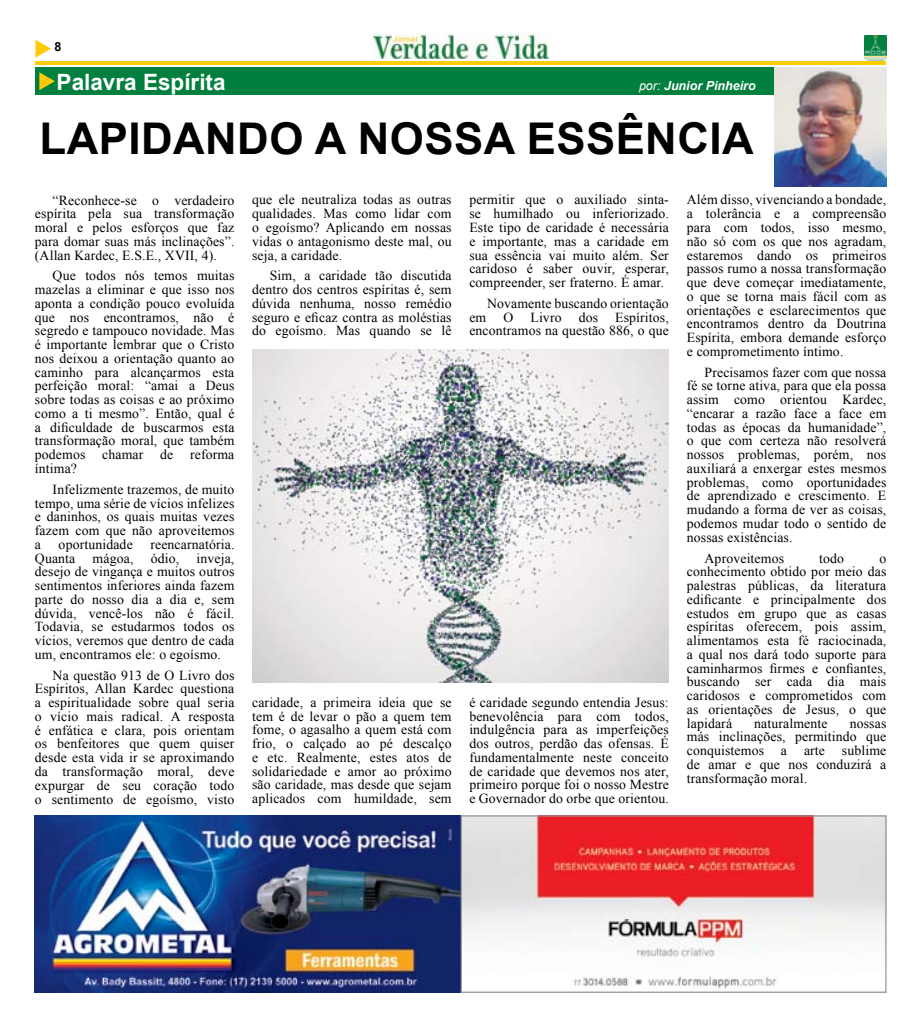
<style>
.page{position:relative;width:922px;height:1028px;background:#fff}
.page>*{position:absolute;margin:0;border:0;box-sizing:border-box;transform-origin:0 0}
.t1{font:700 43.75px "Arial";letter-spacing:.01em;color:#000}
.t2{font:700 22.5px "Arial";color:#fff}
.t3{font:13.75px/13.8px "Times New Roman";letter-spacing:.01em;color:#000;text-align:justify}
.t4{font:italic 700 12.5px "Arial";color:#fff}
.t5{font:700 12.5px "Arial";color:#000}
.s1{font-weight:400}
</style>
<div class="page">
<div style="left:35px;top:67px;width:851px;height:28px;background:#007f3e"></div>
<svg style="left:39px;top:72px;width:16px;height:18px"></svg>
<img style="left:774px;top:67px;width:112px;height:119px">
<hr style="left:36px;top:61px;width:850px;height:4px;background:#ffcb05">
<svg style="left:35px;top:40px;width:16px;height:18px"></svg>
<img style="left:864px;top:35px;width:22px;height:25px">
<img style="left:373px;top:33px;width:175px;height:26px">
<img style="left:252px;top:349px;width:416px;height:333px">
<img style="left:35px;top:815px;width:849px;height:177px">
<div style="left:460px;top:815px;width:426px;height:177px;border:1px solid #939598"></div>
<p class="t5" style="left:55px;top:39px;width:8px">8</p>
<h2 class="t2" style="left:57px;top:67px;width:170px">Palavra Espírita</h2>
<p class="t4" style="left:639px;top:77px;width:118px"><span class="s1">por:</span> Junior Pinheiro</p>
<h1 class="t1" style="left:40px;top:110px;width:715px">LAPIDANDO A NOSSA ESSÊNCIA</h1>
<p class="t3" style="left:35px;top:193px;width:201px;text-indent:18px">“Reconhece-se o verdadeiro espírita pela sua transformação moral e pelos esforços que faz para domar suas más inclinações”. (Allan Kardec, E.S.E., XVII, 4).</p>
<p class="t3" style="left:35px;top:269px;width:201px;text-indent:18px">Que todos nós temos muitas mazelas a eliminar e que isso nos aponta a condição pouco evoluída que nos encontramos, não é segredo e tampouco novidade. Mas é importante lembrar que o Cristo nos deixou a orientação quanto ao caminho para alcançarmos esta perfeição moral: “amai a Deus sobre todas as coisas e ao próximo como a ti mesmo”. Então, qual é a dificuldade de buscarmos esta transformação moral, que também podemos chamar de reforma íntima?</p>
<p class="t3" style="left:35px;top:482px;width:201px;text-indent:18px">Infelizmente trazemos, de muito tempo, uma série de vícios infelizes e daninhos, os quais muitas vezes fazem com que não aproveitemos a</p>
<p class="t3" style="left:59px;top:537px;width:76px">oportunidade</p>
<p class="t3" style="left:150px;top:537px;width:85px">reencarnatória.</p>
<p class="t3" style="left:35px;top:551px;width:42px">Quanta</p>
<p class="t3" style="left:93px;top:551px;width:42px">mágoa,</p>
<p class="t3" style="left:151px;top:551px;width:30px">ódio,</p>
<p class="t3" style="left:35px;top:551px;width:201px;text-indent:161px">inveja, desejo de vingança e muitos outros sentimentos inferiores ainda fazem parte do nosso dia a dia e, sem dúvida, vencê-los não é fácil.<br>Todavia, se estudarmos todos os vícios, veremos que dentro de cada um, encontramos ele: o egoísmo.</p>
<p class="t3" style="left:35px;top:668px;width:201px;text-indent:18px">Na questão 913 de O Livro dos Espíritos, Allan Kardec questiona a espiritualidade sobre qual seria o vício mais radical. A resposta é enfática e clara, pois orientam os benfeitores que quem quiser desde esta vida ir se aproximando da transformação moral, deve expurgar de seu coração todo o sentimento de egoísmo, visto</p>
<p class="t3" style="left:252px;top:193px;width:201px">que ele neutraliza todas as outras qualidades. Mas como lidar com o egoísmo? Aplicando em nossas vidas o antagonismo deste mal, ou seja, a caridade.</p>
<p class="t3" style="left:252px;top:269px;width:201px;text-indent:18px">Sim, a caridade tão discutida dentro dos centros espíritas é, sem dúvida nenhuma, nosso remédio seguro e eficaz contra as moléstias do egoísmo. Mas quando se lê</p>
<p class="t3" style="left:469px;top:193px;width:201px">permitir que o auxiliado sinta&shy;se humilhado ou inferiorizado.<br>Este tipo de caridade é necessária e importante, mas a caridade em sua essência vai muito além. Ser caridoso é saber ouvir, esperar, compreender, ser fraterno. É amar.</p>
<p class="t3" style="left:469px;top:296px;width:201px;text-indent:18px">Novamente buscando orientação em O Livro dos Espíritos, encontramos na questão 886, o que</p>
<p class="t3" style="left:252px;top:695px;width:201px">caridade, a primeira ideia que se tem é de levar o pão a quem tem fome, o agasalho a quem está com frio, o calçado ao pé descalço e etc. Realmente, estes atos de solidariedade e amor ao próximo são caridade, mas desde que sejam aplicados com humildade, sem</p>
<p class="t3" style="left:469px;top:695px;width:201px">é caridade segundo entendia Jesus: benevolência para com todos, indulgência para as imperfeições dos outros, perdão das ofensas. É fundamentalmente neste conceito de caridade que devemos nos ater, primeiro porque foi o nosso Mestre e Governador do orbe que orientou.</p>
<p class="t3" style="left:686px;top:193px;width:201px">Além disso, vivenciando a bondade, a tolerância e a compreensão para com todos, isso mesmo, não só com os que nos agradam, estaremos dando os primeiros passos rumo a nossa transformação que deve começar imediatamente, o que se torna mais fácil com as orientações e esclarecimentos que encontramos dentro da Doutrina Espírita, embora demande esforço e comprometimento íntimo.</p>
<p class="t3" style="left:686px;top:365px;width:201px;text-indent:18px">Precisamos fazer com que nossa fé se torne ativa, para que ela possa assim como orientou Kardec, “encarar a razão face a face em todas as épocas da humanidade”, o que com certeza não resolverá nossos problemas, porém, nos auxiliará a enxergar estes mesmos problemas, como oportunidades de aprendizado e crescimento. E mudando a forma de ver as coisas, podemos mudar todo o sentido de nossas existências.</p>
<p class="t3" style="left:704px;top:551px;width:81px">Aproveitemos</p>
<p class="t3" style="left:819px;top:551px;width:26px">todo</p>
<p class="t3" style="left:686px;top:551px;width:201px;text-indent:192px">o conhecimento obtido por meio das palestras públicas, da literatura edificante e principalmente dos estudos em grupo que as casas espíritas oferecem, pois assim, alimentamos esta fé raciocinada, a qual nos dará todo suporte para caminharmos firmes e confiantes, buscando ser cada dia mais caridosos e comprometidos com as orientações de Jesus, o que lapidará</p>
<p class="t3" style="left:754px;top:716px;width:75px">naturalmente</p>
<p class="t3" style="left:686px;top:716px;width:201px;text-indent:163px">nossas más inclinações, permitindo que conquistemos a arte sublime de amar e que nos conduzirá a transformação moral.</p>
</div>
